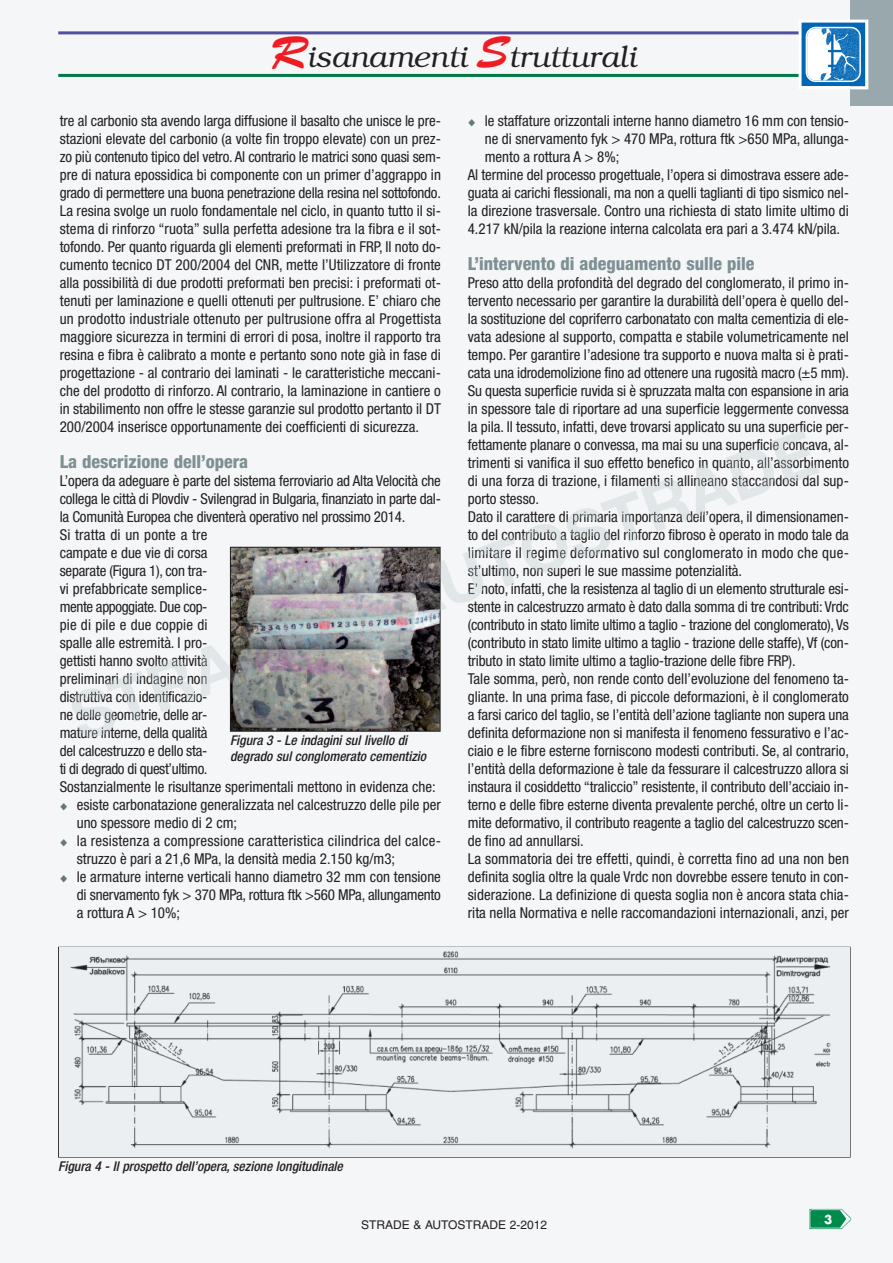
<style>
.page{position:relative;width:893px;height:1263px;background:#f4f6f7}
.page>*{position:absolute;margin:0;border:0;box-sizing:border-box;transform-origin:0 0}
.t1{font:italic 300 30px "Bookman";color:#231f20}
.t2{font:800 condensed 18px "Helvetica Neue";color:#7e9094}
.t3{font:condensed 15px/18px "Helvetica Neue";color:#231f20;text-align:justify}
.t4{font:condensed 15px "Helvetica Neue";letter-spacing:-.02em;color:#231f20}
.t5{font:condensed 15px "Helvetica Neue";letter-spacing:-.025em;color:#231f20}
.t6{font:italic 500 condensed 13.5px/16.2px "Helvetica Neue";color:#231f20}
.t7{font:12px "Helvetica";color:#231f20}
.t8{font:700 12px "Futura";color:#fff}
.s1{font-family:"Brush Script";font-weight:400;font-style:normal;font-size:45px;color:#ee1d23}
</style>
<div class="page">
<img style="left:810px;top:1209px;width:41px;height:20px">
<hr style="left:58px;top:31px;width:790px;height:3px;background:#504fa1">
<hr style="left:58px;top:74px;width:790px;height:3px;background:#017a47">
<div style="left:850px;top:0;width:43px;height:106px;background:#98a8ad"></div>
<svg style="left:802px;top:24px;width:62px;height:61px"></svg>
<div style="left:798px;top:20px;width:70px;height:69px;border:3px solid #fff"></div>
<svg style="left:806px;top:27px;width:55px;height:55px"></svg>
<img style="left:70px;top:950px;width:761px;height:199px">
<svg style="left:72px;top:430px;width:747px;height:302px"></svg>
<svg style="left:72px;top:655px;width:87px;height:32px"></svg>
<svg style="left:72px;top:691px;width:81px;height:11px"></svg>
<svg style="left:72px;top:709px;width:85px;height:28px"></svg>
<svg style="left:505px;top:511px;width:44px;height:11px"></svg>
<svg style="left:468px;top:529px;width:99px;height:11px"></svg>
<svg style="left:468px;top:547px;width:107px;height:49px"></svg>
<hr style="left:230px;top:624px;width:1px;height:78px;background:#5a5d60">
<hr style="left:440px;top:548px;width:1px;height:78px;background:#5a5d60">
<img style="left:231px;top:561px;width:209px;height:125px">
<h1 class="t1" style="left:270px;top:40px;width:367px"><span class="s1">R</span>isanamenti <span class="s1">S</span>trutturali</h1>
<p class="t3" style="left:60px;top:113px;width:383px">tre al carbonio sta avendo larga diffusione il basalto che unisce le pre&shy;stazioni elevate del carbonio (a volte fin troppo elevate) con un prez&shy;zo più contenuto tipico del vetro. Al contrario le matrici sono quasi sem&shy;pre di natura epossidica bi componente con un primer d’aggrappo in grado di permettere una buona penetrazione della resina nel sottofondo.<br>La resina svolge un ruolo fondamentale nel ciclo, in quanto tutto il si&shy;stema di rinforzo “ruota” sulla perfetta adesione tra la fibra e il sot&shy;tofondo. Per quanto riguarda gli elementi preformati in FRP, Il noto do&shy;cumento tecnico DT 200/2004 del CNR, mette l’Utilizzatore di fronte alla possibilità di due prodotti preformati ben precisi: i preformati ot&shy;tenuti per laminazione e quelli ottenuti per pultrusione. E’ chiaro che un prodotto industriale ottenuto per pultrusione offra al Progettista maggiore sicurezza in termini di errori di posa, inoltre il rapporto tra resina e fibra è calibrato a monte e pertanto sono note già in fase di progettazione - al contrario dei laminati - le caratteristiche meccani&shy;che del prodotto di rinforzo. Al contrario, la laminazione in cantiere o in stabilimento non offre le stesse garanzie sul prodotto pertanto il DT 200/2004 inserisce opportunamente dei coefficienti di sicurezza.</p>
<p class="t2" style="left:60px;top:455px;width:190px">La descrizione dell’opera</p>
<p class="t3" style="left:60px;top:473px;width:383px">L’opera da adeguare è parte del sistema ferroviario ad Alta Velocità che</p>
<p class="t3" style="left:60px;top:491px;width:383px">collega le città di Plovdiv - Svilengrad in Bulgaria, finanziato in parte dal-</p>
<p class="t3" style="left:60px;top:509px;width:347px">la Comunità Europea che diventerà operativo nel prossimo 2014.</p>
<p class="t3" style="left:60px;top:527px;width:149px">Si tratta di un ponte a tre</p>
<p class="t3" style="left:60px;top:545px;width:149px">campate e due vie di corsa</p>
<p class="t3" style="left:60px;top:563px;width:149px">separate (Figura 1), con tra-</p>
<p class="t3" style="left:60px;top:581px;width:149px">vi prefabbricate semplice-</p>
<p class="t5" style="left:60px;top:601px;width:149px">mente appoggiate. Due cop-</p>
<p class="t3" style="left:60px;top:617px;width:149px">pie di pile e due coppie di</p>
<p class="t3" style="left:60px;top:635px;width:149px">spalle alle estremità. I pro-</p>
<p class="t3" style="left:60px;top:653px;width:149px">gettisti hanno svolto attività</p>
<p class="t3" style="left:60px;top:671px;width:149px">preliminari di indagine non</p>
<p class="t3" style="left:60px;top:689px;width:149px">distruttiva con identificazio-</p>
<p class="t4" style="left:60px;top:709px;width:149px">ne delle geometrie, delle ar-</p>
<p class="t4" style="left:60px;top:727px;width:149px">mature interne, della qualità</p>
<p class="t3" style="left:60px;top:743px;width:149px">del calcestruzzo e dello sta-</p>
<p class="t5" style="left:60px;top:763px;width:149px">ti di degrado di quest’ultimo.</p>
<p class="t3" style="left:60px;top:779px;width:378px">Sostanzialmente le risultanze sperimentali mettono in evidenza che:</p>
<p class="t3" style="left:77px;top:797px;width:366px">esiste carbonatazione generalizzata nel calcestruzzo delle pile per</p>
<p class="t3" style="left:77px;top:815px;width:162px">uno spessore medio di 2 cm;</p>
<p class="t3" style="left:77px;top:833px;width:366px">la resistenza a compressione caratteristica cilindrica del calce-</p>
<p class="t3" style="left:77px;top:851px;width:320px">struzzo è pari a 21,6 MPa, la densità media 2.150 kg/m3;</p>
<p class="t3" style="left:77px;top:869px;width:366px">le armature interne verticali hanno diametro 32 mm con tensione</p>
<p class="t3" style="left:77px;top:887px;width:366px">di snervamento fyk &gt; 370 MPa, rottura ftk &gt;560 MPa, allungamento</p>
<p class="t3" style="left:77px;top:905px;width:105px">a rottura A &gt; 10%;</p>
<p class="t6" style="left:230px;top:733px;width:198px">Figura 3 - Le indagini sul livello di degrado sul conglomerato cementizio</p>
<p class="t3" style="left:485px;top:113px;width:366px">le staffature orizzontali interne hanno diametro 16 mm con tensio-</p>
<p class="t3" style="left:485px;top:131px;width:366px">ne di snervamento fyk &gt; 470 MPa, rottura ftk &gt;650 MPa, allunga-</p>
<p class="t3" style="left:485px;top:149px;width:136px">mento a rottura A &gt; 8%;</p>
<p class="t3" style="left:468px;top:167px;width:383px">Al termine del processo progettuale, l’opera si dimostrava essere ade-</p>
<p class="t3" style="left:468px;top:185px;width:383px">guata ai carichi flessionali, ma non a quelli taglianti di tipo sismico nel-</p>
<p class="t3" style="left:468px;top:203px;width:383px">la direzione trasversale. Contro una richiesta di stato limite ultimo di</p>
<p class="t3" style="left:468px;top:221px;width:374px">4.217 kN/pila la reazione interna calcolata era pari a 3.474 kN/pila.</p>
<p class="t2" style="left:468px;top:257px;width:288px">L’intervento di adeguamento sulle pile</p>
<p class="t3" style="left:468px;top:275px;width:383px;text-align:left">Preso atto della profondità del degrado del conglomerato, il primo in&shy;tervento necessario per garantire la durabilità dell’opera è quello del&shy;la sostituzione del copriferro carbonatato con malta cementizia di ele&shy;vata adesione al supporto, compatta e stabile volumetricamente nel tempo. Per garantire l’adesione tra supporto e nuova malta si è prati&shy;cata una idrodemolizione fino ad ottenere una rugosità macro (±5 mm).<br>Su questa superficie ruvida si è spruzzata malta con espansione in aria in spessore tale di riportare ad una superficie leggermente convessa la pila. Il tessuto, infatti, deve trovarsi applicato su una superficie per&shy;fettamente planare o convessa, ma mai su una superficie concava, al&shy;trimenti si vanifica il suo effetto benefico in quanto, all’assorbimento di una forza di trazione, i filamenti si allineano staccandosi dal sup&shy;porto stesso.<br>Dato il carattere di primaria importanza dell’opera, il dimensionamen&shy;to del contributo a taglio del rinforzo fibroso è operato in modo tale da limitare il regime deformativo sul conglomerato in modo che que&shy;st’ultimo, non superi le sue massime potenzialità.<br>E’ noto, infatti, che la resistenza al taglio di un elemento strutturale esi&shy;stente in calcestruzzo armato è dato dalla somma di tre contributi: Vrdc (contributo in stato limite ultimo a taglio - trazione del conglomerato), Vs (contributo in stato limite ultimo a taglio - trazione delle staffe), Vf (con&shy;tributo in stato limite ultimo a taglio-trazione delle fibre FRP).<br>Tale somma, però, non rende conto dell’evoluzione del fenomeno ta&shy;gliante. In una prima fase, di piccole deformazioni, è il conglomerato a farsi carico del taglio, se l’entità dell’azione tagliante non supera una definita deformazione non si manifesta il fenomeno fessurativo e l’ac&shy;ciaio e le fibre esterne forniscono modesti contributi. Se, al contrario, l’entità della deformazione è tale da fessurare il calcestruzzo allora si instaura il cosiddetto “traliccio” resistente, il contributo dell’acciaio in&shy;terno e delle fibre esterne diventa prevalente perché, oltre un certo li&shy;mite deformativo, il contributo reagente a taglio del calcestruzzo scen&shy;de fino ad annullarsi.<br>La sommatoria dei tre effetti, quindi, è corretta fino ad una non ben definita soglia oltre la quale Vrdc non dovrebbe essere tenuto in con&shy;siderazione. La definizione di questa soglia non è ancora stata chia&shy;rita nella Normativa e nelle raccomandazioni internazionali, anzi, per</p>
<p class="t6" style="left:58px;top:1159px;width:286px">Figura 4 - Il prospetto dell’opera, sezione longitudinale</p>
<p class="t7" style="left:361px;top:1220px;width:187px">STRADE &amp; AUTOSTRADE 2-2012</p>
<p class="t8" style="left:824px;top:1214px;width:10px">3</p>
</div>
